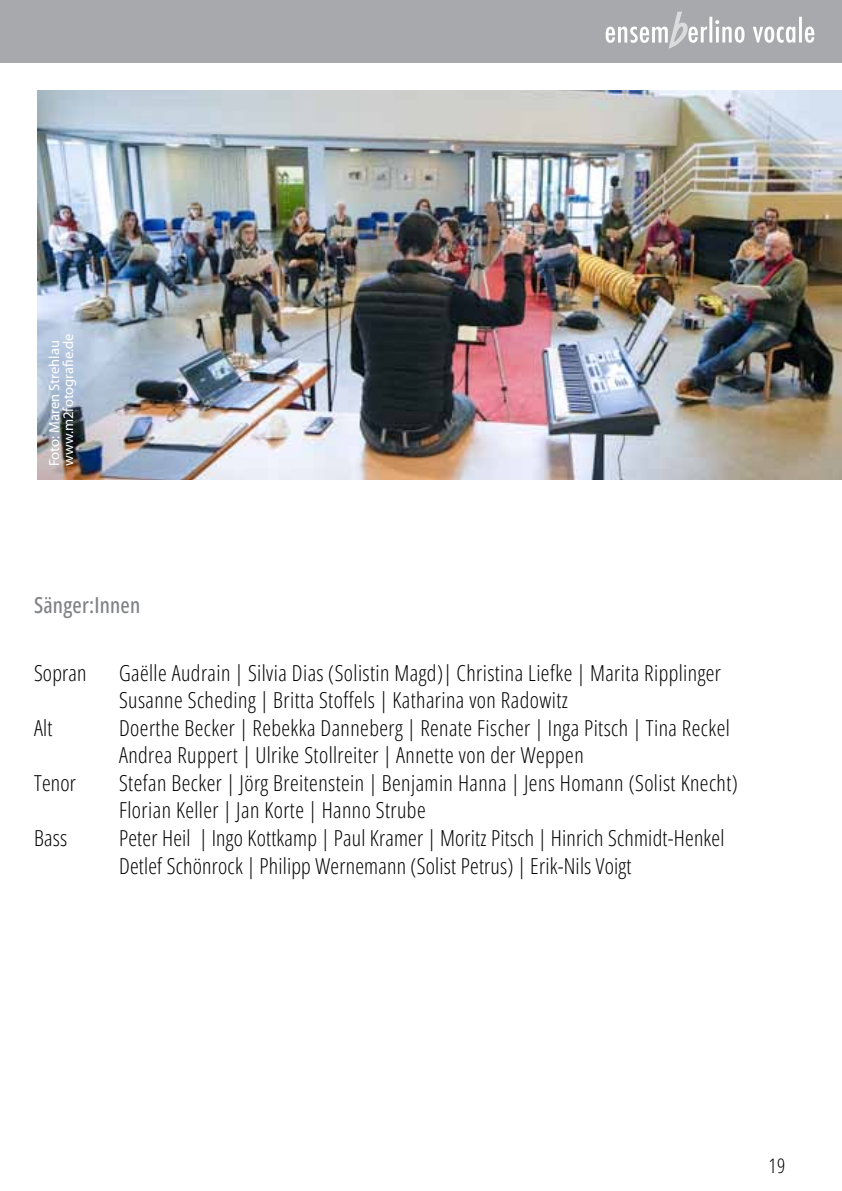
<style>
.page{position:relative;width:842px;height:1191px;background:#fff}
.page>*{position:absolute;margin:0;border:0;box-sizing:border-box;transform-origin:0 0}
.t1{font:300 22px/27px "Open Sans Condensed";letter-spacing:.02em;color:#000}
.t2{font:500 22px "Open Sans Condensed";letter-spacing:.01em;color:#808285}
.t3{font:300 20px "Open Sans Condensed";color:#000}
.t4{font:14.6px/14px "Myriad Pro";color:#fff}
</style>
<div class="page">
<div style="left:0;top:0;width:842px;height:62px;background:#a7a9ac"></div>
<svg style="left:606px;top:12px;width:208px;height:37px"></svg>
<img style="left:38px;top:91px;width:804px;height:388px">
<p class="t4" style="left:47px;top:466px;width:134px;rotate:-90deg">Foto: Maren Strehlau www.m2fotografie.de</p>
<p class="t2" style="left:34px;top:590px;width:108px">Sänger:Innen</p>
<p class="t1" style="left:34px;top:658px;width:54px">Sopran</p>
<p class="t1" style="left:119px;top:658px;width:603px">Gaëlle Audrain | Silvia Dias (Solistin Magd)| Christina Liefke | Marita Ripplinger<br>Susanne Scheding | Britta Stoffels | Katharina von Radowitz</p>
<p class="t1" style="left:34px;top:713px;width:20px">Alt</p>
<p class="t1" style="left:119px;top:713px;width:612px">Doerthe Becker | Rebekka Danneberg | Renate Fischer | Inga Pitsch | Tina Reckel<br>Andrea Ruppert | Ulrike Stollreiter | Annette von der Weppen</p>
<p class="t1" style="left:34px;top:768px;width:44px">Tenor</p>
<p class="t1" style="left:119px;top:768px;width:620px">Stefan Becker | Jörg Breitenstein | Benjamin Hanna | Jens Homann (Solist Knecht)<br>Florian Keller | Jan Korte | Hanno Strube</p>
<p class="t1" style="left:34px;top:823px;width:35px">Bass</p>
<p class="t1" style="left:119px;top:823px;width:607px;line-height:28px">Peter Heil | Ingo Kottkamp | Paul Kramer | Moritz Pitsch | Hinrich Schmidt-Henkel<br>Detlef Schönrock | Philipp Wernemann (Solist Petrus) | Erik-Nils Voigt</p>
<p class="t3" style="left:769px;top:1151px;width:18px">19</p>
</div>
